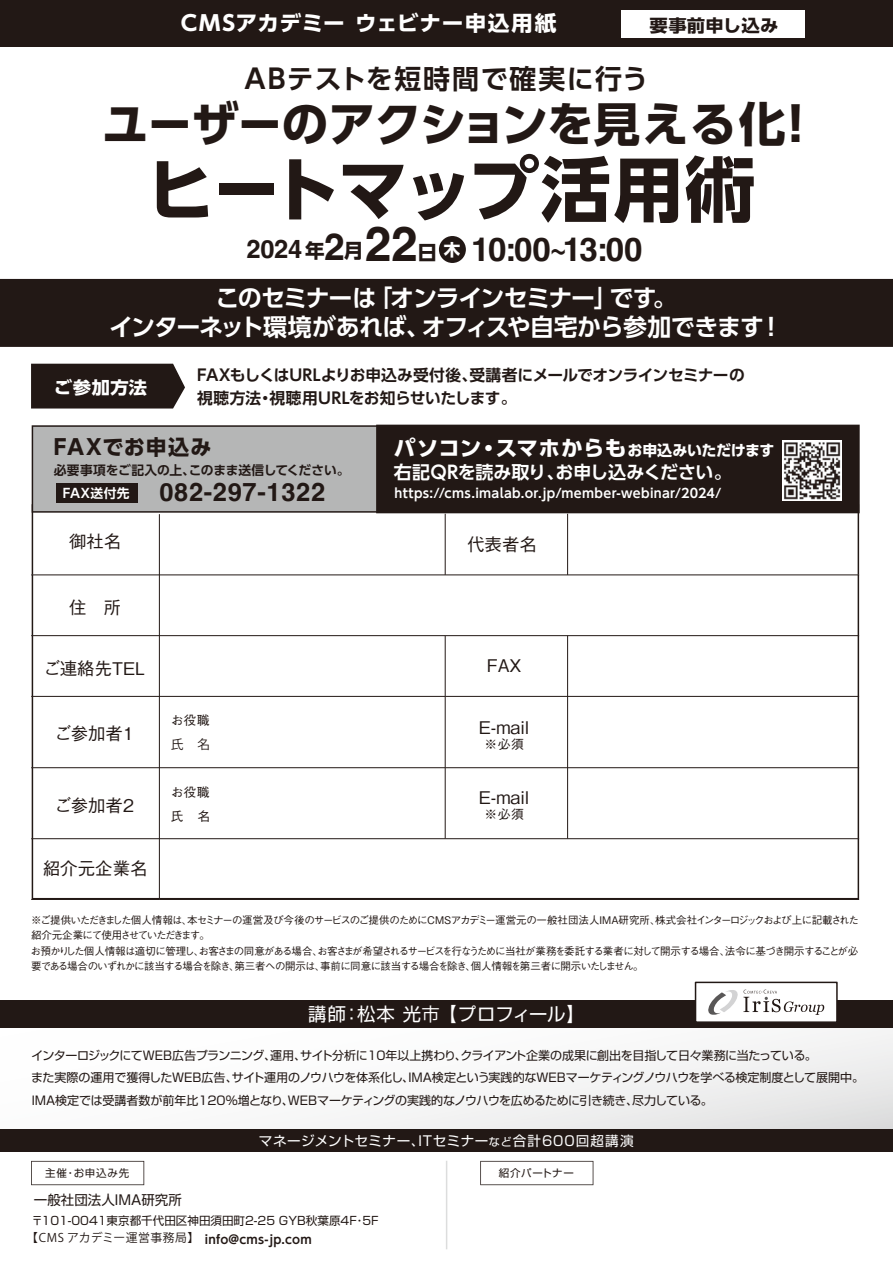
<style>
.page{position:relative;width:893px;height:1263px;background:#fff}
.page>*{position:absolute;margin:0;border:0;box-sizing:border-box;transform-origin:0 0}
.t1{font:700 70.5px "UD Shin Go Pro";letter-spacing:-.03em;color:#221815}
.t2{font:700 47.85px "Helvetica";color:#221815}
.t3{font:700 46.95px "UD Shin Go Pro";letter-spacing:.005em;color:#221815}
.t4{font:700 33.15px "Helvetica";letter-spacing:-.03em;color:#221815}
.t5{font:700 27px "UD Shin Go Pro De";letter-spacing:.05em;color:#221815}
.t6{font:700 25.5px "Helvetica";letter-spacing:.025em;color:#221815}
.t7{font:700 24px/28.7px "UD Shin Go Pro De";letter-spacing:-.05em;color:#fff;text-align:center}
.t8{font:700 21px "UD Shin Go Pro";letter-spacing:.025em;color:#fff}
.t9{font:700 21px "UD Shin Go Pro";letter-spacing:.05em;color:#221815}
.t10{font:18.3px "Shin Go Pro";color:#fff}
.t11{font:700 18px "UD Shin Go Pro De";letter-spacing:-.01em;color:#fff}
.t12{font:500 17.4px "Gothic BBB Pro";color:#221815}
.t13{font:700 17.25px "UD Shin Go Pro";letter-spacing:.01em;color:#221815;scale:1.06 1}
.t14{font:700 17.25px "UD Shin Go Pro";letter-spacing:.025em;color:#fff;scale:1.06 1}
.t15{font:700 15.75px/22.5px "UD Shin Go Pro De";letter-spacing:-.02em;color:#221815}
.t16{font:13.65px "Shin Go Pro";letter-spacing:.04em;color:#fff}
.t17{font:13.5px "Shin Go Pro";color:#221815}
.t18{font:700 12.75px "UD Shin Go Pro De";letter-spacing:.025em;color:#fff}
.t19{font:700 12.75px "UD Shin Go Pro De";letter-spacing:-.02em;color:#221815}
.t20{font:500 12.75px/24px "Gothic BBB Pro";letter-spacing:.05em;color:#221815}
.t21{font:12.75px "Koz Go Pr 6 N";color:#221815}
.t22{font:12px/22.5px "Shin Go Pro";letter-spacing:-.025em;color:#221815}
.t23{font:11.85px "Koz Go Pr 6 N";letter-spacing:.035em;color:#221815}
.t24{font:11.55px "Shin Go Pro";color:#221815}
.t25{font:500 10.5px/15px "Gothic BBB Pro";letter-spacing:-.075em;color:#221815}
.t26{font:10.5px "Shin Go Pro";letter-spacing:.065em;color:#221815}
.s1{font-family:"UD Shin Go Pro";font-size:19.5px}
.s2{font-size:37.05px}
.s3{font-family:"UD Shin Go Pro";font-size:19.8px}
.s4{font-family:"UD Shin Go Pro";font-size:16.5px;color:#fff}
.s5{font-family:"UD Kakugo C80 Pro B";font-weight:400;font-size:24px}
.s6{font-size:15px}
.s7{font-family:"Koz Go Pr 6 N"}
.s8{font-size:11.1px}
.s9{font-family:"UD Shin Go Pro De";font-weight:700;font-size:12px}
</style>
<div class="page">
<svg style="left:32px;top:513px;width:827px;height:386px"></svg>
<div style="left:0;top:0;width:893px;height:47px;background:#221815"></div>
<hr style="left:31px;top:574px;width:828px;height:1px;background:#221815">
<hr style="left:31px;top:635px;width:828px;height:1px;background:#221815">
<hr style="left:31px;top:696px;width:828px;height:1px;background:#221815">
<hr style="left:31px;top:767px;width:828px;height:1px;background:#221815">
<hr style="left:31px;top:838px;width:828px;height:1px;background:#221815">
<hr style="left:31px;top:899px;width:828px;height:1px;background:#221815">
<hr style="left:159px;top:514px;width:1px;height:385px;background:#221815">
<hr style="left:445px;top:635px;width:1px;height:204px;background:#221815">
<hr style="left:567px;top:635px;width:1px;height:204px;background:#221815">
<hr style="left:445px;top:514px;width:1px;height:61px;background:#221815">
<hr style="left:567px;top:514px;width:1px;height:61px;background:#221815">
<div style="left:0;top:279px;width:893px;height:68px;background:#221815"></div>
<svg style="left:31px;top:1161px;width:113px;height:24px"></svg>
<div style="left:621px;top:10px;width:184px;height:28px;background:#fff"></div>
<div style="left:31px;top:364px;width:154px;height:44px;background:#221815"></div>
<hr style="left:446px;top:1161px;width:1px;height:88px;background:#dcdddd">
<svg style="left:480px;top:1161px;width:113px;height:24px"></svg>
<div style="left:439px;top:236px;width:27px;height:27px;background:#221815;border-radius:50%"></div>
<div style="left:32px;top:425px;width:344px;height:88px;background:#b5b6b6"></div>
<div style="left:376px;top:425px;width:484px;height:88px;background:#221815"></div>
<div style="left:0;top:1007px;width:893px;height:122px;background:linear-gradient(to right,#fcfbfb,#e8e8e8)"></div>
<div style="left:0;top:1000px;width:893px;height:27px;background:#221815"></div>
<div style="left:0;top:1129px;width:893px;height:22px;background:#221815"></div>
<div style="left:695px;top:982px;width:143px;height:41px;background:#fff;border:2px solid #221815"></div>
<div style="left:56px;top:483px;width:81px;height:20px;background:#221815"></div>
<img style="left:782px;top:441px;width:60px;height:59px">
<svg style="left:708px;top:990px;width:116px;height:25px"></svg>
<h3 class="t8" style="left:181px;top:6px;width:377px">CMSアカデミー ウェビナー申込用紙</h3>
<h3 class="t13" style="left:649px;top:11px;width:123px">要事前申し込み</h3>
<h3 class="t5" style="left:245px;top:57px;width:405px">ABテストを短時間で確実に行う</h3>
<h3 class="t3" style="left:102px;top:85px;width:719px">ユーザーのアクションを見える化！</h3>
<h1 class="t1" style="left:146px;top:132px;width:611px">ヒートマップ活用術</h1>
<h3 class="t6" style="left:246px;top:233px;width:119px">2024<span class="s1">年</span><span class="s2">2</span><span class="s3">月</span></h3>
<h2 class="t2" style="left:365px;top:215px;width:54px">22</h2>
<h3 class="t4" style="left:418px;top:229px;width:226px"><span class="s3">日</span><span class="s4">木</span> 10:00<span class="s5">～</span>13:00</h3>
<h3 class="t7" style="left:109px;top:283px;width:675px">このセミナーは「オンラインセミナー」です。<br>インターネット環境があれば、オフィスや自宅から参加できます！</h3>
<h3 class="t14" style="left:54px;top:374px;width:90px">ご参加方法</h3>
<h3 class="t15" style="left:197px;top:364px;width:549px">FAXもしくはURLよりお申込み受付後、受講者にメールでオンラインセミナーの視聴方法・視聴用URLをお知らせいたします。</h3>
<h3 class="t9" style="left:54px;top:430px;width:159px">FAXでお申込み</h3>
<h3 class="t8" style="left:394px;top:431px;width:382px">パソコン・スマホからも<span class="s6">お申込みいただけます</span></h3>
<p class="t19" style="left:54px;top:459px;width:297px">必要事項をご記入の上、このまま送信してください。</p>
<h3 class="t6" style="left:159px;top:477px;width:167px">082-297-1322</h3>
<h3 class="t11" style="left:394px;top:457px;width:339px">右記QRを読み取り、お申し込みください。</h3>
<p class="t18" style="left:63px;top:483px;width:68px">FAX送付先</p>
<p class="t18" style="left:395px;top:483px;width:328px">https://cms.imalab.or.jp/member-webinar/2024/</p>
<h3 class="t12" style="left:69px;top:528px;width:54px">御社名</h3>
<h3 class="t12" style="left:69px;top:593px;width:54px">住　所</h3>
<h3 class="t12" style="left:44px;top:654px;width:103px">ご連絡先TEL</h3>
<h3 class="t12" style="left:54px;top:720px;width:81px">ご参加者1</h3>
<h3 class="t12" style="left:54px;top:792px;width:81px">ご参加者2</h3>
<h3 class="t12" style="left:43px;top:855px;width:106px">紹介元企業名</h3>
<p class="t20" style="left:171px;top:707px;width:40px">お役職</p>
<p class="t21" style="left:171px;top:737px;width:41px">氏　名</p>
<p class="t20" style="left:171px;top:778px;width:41px">お役職氏　名</p>
<h3 class="t12" style="left:467px;top:531px;width:71px">代表者名</h3>
<h3 class="t12" style="left:487px;top:651px;width:36px">FAX</h3>
<h3 class="t12" style="left:479px;top:713px;width:52px">E-mail</h3>
<p class="t20" style="left:484px;top:730px;width:41px">※必須</p>
<h3 class="t12" style="left:479px;top:784px;width:52px">E-mail</h3>
<p class="t20" style="left:484px;top:801px;width:41px">※必須</p>
<p class="t25" style="left:31px;top:912px;width:830px">※ご提供いただきました個人情報は、本セミナーの運営及び今後のサービスのご提供のためにCMSアカデミー運営元の一般社団法人IMA研究所、株式会社インターロジックおよび上に記載された紹介元企業にて使用させていただきます。<br>お預かりした個人情報は適切に管理し、お客さまの同意がある場合、お客さまが希望されるサービスを行なうために当社が業務を委託する業者に対して開示する場合、法令に基づき開示することが必要である場合のいずれかに該当する場合を除き、第三者への開示は、事前に同意に該当する場合を除き、個人情報を第三者に開示いたしません。</p>
<h3 class="t10" style="left:308px;top:999px;width:278px">講師：松本 光<span class="s7">市</span> 【プロフィール】</h3>
<p class="t22" style="left:31px;top:1042px;width:834px">インターロジックにてWEB広告プランニング、運用、サイト分析に10年以上携わり、クライアント企業の成果に創出を目指して日々業務に当たっている。<br>また実際の運用で獲得したWEB広告、サイト運用のノウハウを体系化し、IMA検定という実践的なWEBマーケティングノウハウを学べる検定制度として展開中。<br>IMA検定では受講者数が前年比120％増となり、WEBマーケティングの実践的なノウハウを広めるために引き続き、尽力している。</p>
<h3 class="t16" style="left:259px;top:1129px;width:376px">マネージメントセミナー、ITセミナー<span class="s8">など</span>合計600回超講演</h3>
<p class="t26" style="left:45px;top:1165px;width:86px">主催・お申込み先</p>
<p class="t26" style="left:499px;top:1165px;width:77px">紹介パートナー</p>
<p class="t17" style="left:34px;top:1189px;width:149px">一般社団法人IMA研究所</p>
<p class="t24" style="left:32px;top:1211px;width:348px">〒101-0041東京都千代田区神田須田町2-25 GYB秋葉原4F・5F</p>
<p class="t23" style="left:26px;top:1231px;width:287px">【CMS アカデミー運営事務局】 <span class="s9">info@cms-jp.com</span></p>
</div>
